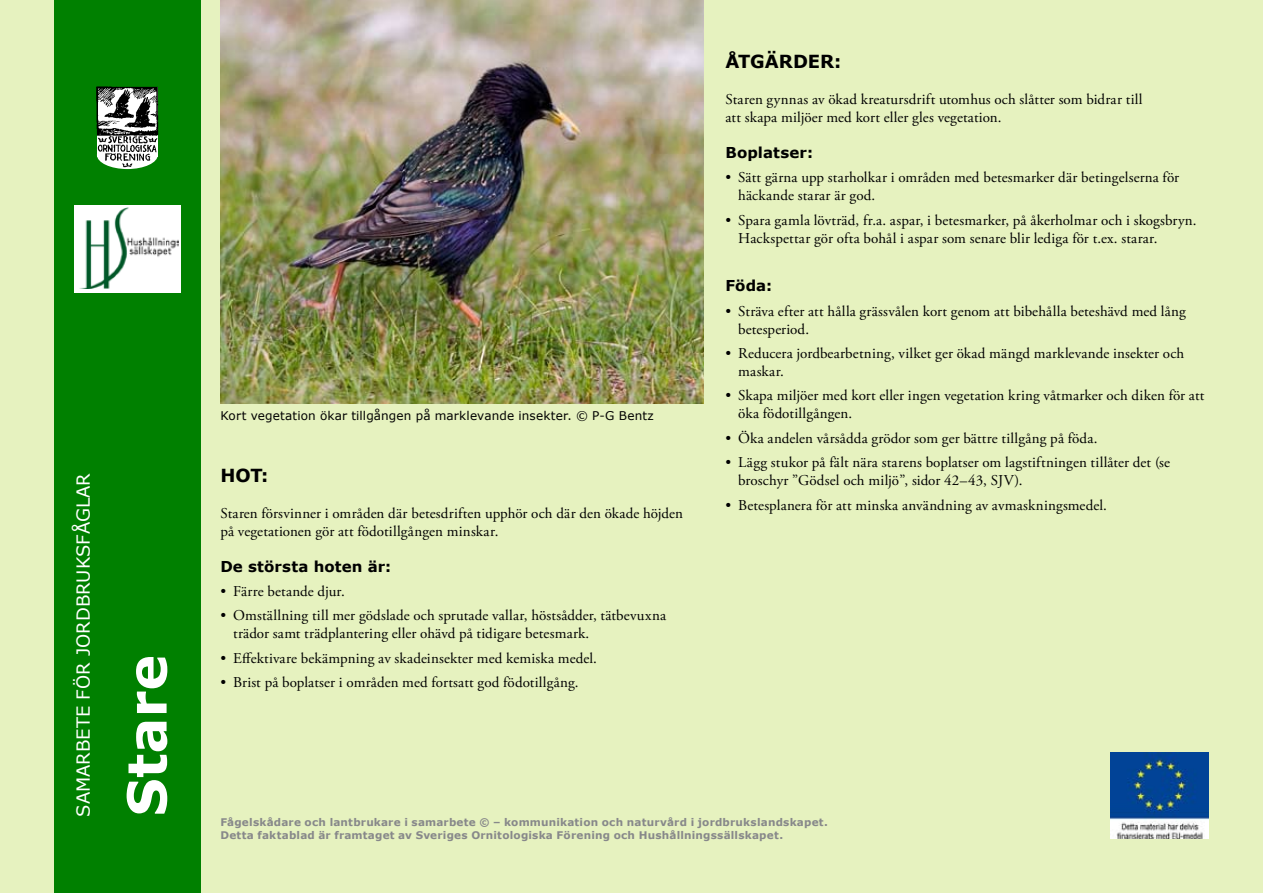
<style>
.page{position:relative;width:1263px;height:893px;background:#e6f2bf}
.page>*{position:absolute;margin:0;border:0;box-sizing:border-box;transform-origin:0 0}
.t1{font:700 54px "Verdana";color:#fff}
.t2{font:18px "Verdana";color:#fff}
.t3{font:700 18px "Verdana";letter-spacing:-.005em;color:#000}
.t4{font:15px/18px "Adobe Garamond Pro";letter-spacing:.01em;color:#000}
.t5{font:700 15px "Verdana";letter-spacing:.01em;color:#000}
.t6{font:12px "Verdana";letter-spacing:.01em;color:#000}
.t7{font:700 10.5px/12.6px "Verdana";letter-spacing:.02em;color:#87888a}
</style>
<div class="page">
<div style="left:54px;top:0;width:146px;height:893px;background:#008000"></div>
<img style="left:96px;top:86px;width:62px;height:84px">
<div style="left:74px;top:205px;width:107px;height:87px;background:#fff"></div>
<img style="left:82px;top:208px;width:96px;height:80px">
<img style="left:1110px;top:752px;width:99px;height:87px">
<img style="left:220px;top:0;width:484px;height:404px">
<p class="t2" style="left:72px;top:816px;width:345px;rotate:-90deg">SAMARBETE FÖR JORDBRUKSFÅGLAR</p>
<h1 class="t1" style="left:113px;top:816px;width:163px;rotate:-90deg">Stare</h1>
<p class="t6" style="left:220px;top:408px;width:435px">Kort vegetation ökar tillgången på marklevande insekter. © P-G Bentz</p>
<p class="t3" style="left:220px;top:463px;width:49px">HOT:</p>
<p class="t4" style="left:220px;top:504px;width:464px">Staren försvinner i områden där betesdriften upphör och där den ökade höjden på vegetationen gör att födotillgången minskar.</p>
<p class="t5" style="left:220px;top:556px;width:172px">De största hoten är:</p>
<p class="t4" style="left:220px;top:583px;width:126px">• Färre betande djur.</p>
<p class="t4" style="left:233px;top:607px;width:434px;text-indent:-13px">• Omställning till mer gödslade och sprutade vallar, höstsådder, tätbevuxna trädor samt trädplantering eller ohävd på tidigare betesmark.</p>
<p class="t4" style="left:220px;top:649px;width:378px">• Effektivare bekämpning av skadeinsekter med kemiska medel.</p>
<p class="t4" style="left:220px;top:674px;width:360px">• Brist på boplatser i områden med fortsatt god födotillgång.</p>
<p class="t3" style="left:725px;top:50px;width:118px">ÅTGÄRDER:</p>
<p class="t4" style="left:725px;top:91px;width:419px">Staren gynnas av ökad kreatursdrift utomhus och slåtter som bidrar till att skapa miljöer med kort eller gles vegetation.</p>
<p class="t5" style="left:725px;top:143px;width:89px">Boplatser:</p>
<p class="t4" style="left:738px;top:169px;width:442px;text-indent:-13px">• Sätt gärna upp starholkar i områden med betesmarker där betingelserna för häckande starar är god.</p>
<p class="t4" style="left:738px;top:211px;width:460px;text-indent:-13px">• Spara gamla lövträd, fr.a. aspar, i betesmarker, på åkerholmar och i skogsbryn.<br>Hackspettar gör ofta bohål i aspar som senare blir lediga för t.ex. starar.</p>
<p class="t5" style="left:725px;top:276px;width:48px">Föda:</p>
<p class="t4" style="left:738px;top:302px;width:449px;text-indent:-13px">• Sträva efter att hålla grässvålen kort genom att bibehålla beteshävd med lång betesperiod.</p>
<p class="t4" style="left:738px;top:345px;width:448px;text-indent:-13px">• Reducera jordbearbetning, vilket ger ökad mängd marklevande insekter och maskar.</p>
<p class="t4" style="left:738px;top:387px;width:468px;text-indent:-13px">• Skapa miljöer med kort eller ingen vegetation kring våtmarker och diken för att öka födotillgången.</p>
<p class="t4" style="left:725px;top:430px;width:374px">• Öka andelen vårsådda grödor som ger bättre tillgång på föda.</p>
<p class="t4" style="left:738px;top:454px;width:433px;text-indent:-13px">• Lägg stukor på fält nära starens boplatser om lagstiftningen tillåter det (se broschyr ”Gödsel och miljö”, sidor 42–43, SJV).</p>
<p class="t4" style="left:725px;top:496px;width:383px">• Betesplanera för att minska användning av avmaskningsmedel.</p>
<p class="t7" style="left:220px;top:816px;width:609px">Fågelskådare och lantbrukare i samarbete © – kommunikation och naturvård i jordbrukslandskapet.<br>Detta faktablad är framtaget av Sveriges Ornitologiska Förening och Hushållningssällskapet.</p>
</div>
